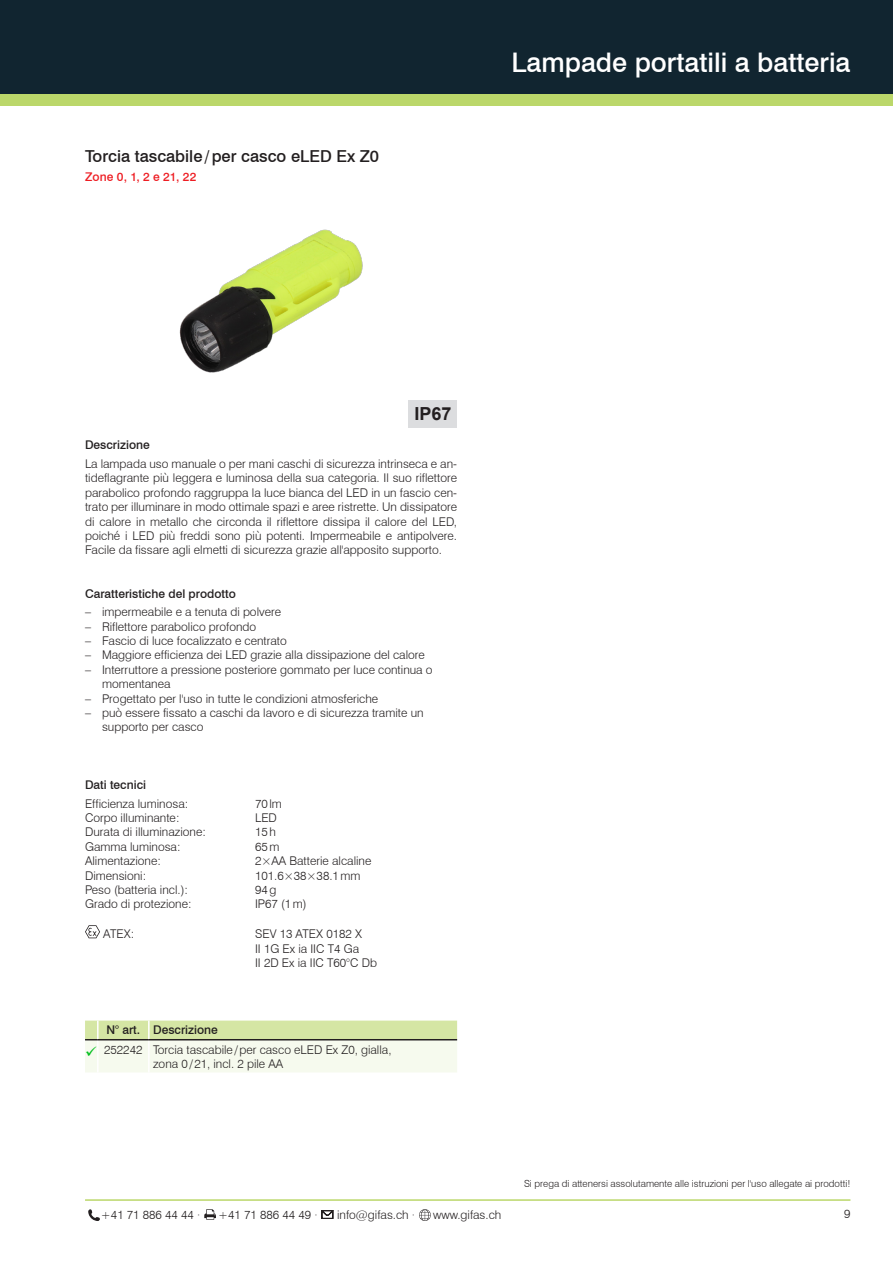
<style>
.page{position:relative;width:893px;height:1263px;background:#fff}
.page>*{position:absolute;margin:0;border:0;box-sizing:border-box;transform-origin:0 0}
.t1{font:500 27px "Swiss 721 BT";color:#fff}
.t2{font:700 18px "Arial";color:#231f20}
.t3{font:500 16.5px "Swiss 721 BT";color:#231f20}
.t4{font:300 12px/14.4px "Swiss 721 BT";color:#231f20}
.t5{font:500 12px "Swiss 721 BT";color:#231f20}
.t6{font:500 12px "Swiss 721 BT";letter-spacing:.015em;color:#ee1d23}
.t7{font:300 9.75px "Swiss 721 BT";color:#231f20}
.s1{color:#00bf1d}
</style>
<div class="page">
<div style="left:0;top:85px;width:893px;height:21px;background:#bbd76a"></div>
<div style="left:0;top:0;width:893px;height:94px;background:#112530"></div>
<hr style="left:85px;top:1199px;width:765px;height:2px;background:#bbd76a">
<svg style="left:88px;top:1209px;width:12px;height:12px"></svg>
<svg style="left:204px;top:1209px;width:12px;height:11px"></svg>
<svg style="left:322px;top:1210px;width:11px;height:9px"></svg>
<svg style="left:419px;top:1209px;width:12px;height:12px"></svg>
<div style="left:409px;top:400px;width:48px;height:27px;background:#dcdddf"></div>
<img style="left:179px;top:229px;width:184px;height:144px">
<svg style="left:85px;top:925px;width:15px;height:13px"></svg>
<svg style="left:85px;top:1020px;width:372px;height:52px;background:#e5edcf"></svg>
<hr style="left:98px;top:1039px;width:51px;height:1px;background:#231f20">
<h3 class="t3" style="left:85px;top:146px;width:295px">Torcia tascabile/per casco eLED Ex Z0</h3>
<p class="t6" style="left:85px;top:169px;width:113px">Zone 0, 1, 2 e 21, 22</p>
<h1 class="t1" style="left:511px;top:46px;width:340px">Lampade portatili a batteria</h1>
<h2 class="t2" style="left:414px;top:401px;width:39px">IP67</h2>
<p class="t5" style="left:85px;top:438px;width:66px">Descrizione</p>
<p class="t4" style="left:85px;top:456px;width:374px;text-align:justify">La lampada uso manuale o per mani caschi di sicurezza intrinseca e an&shy;tideflagrante più leggera e luminosa della sua categoria. Il suo riflettore parabolico profondo raggruppa la luce bianca del LED in un fascio cen&shy;trato per illuminare in modo ottimale spazi e aree ristrette. Un dissipatore di calore in metallo che circonda il riflettore dissipa il calore del LED, poiché i LED più freddi sono più potenti. Impermeabile e antipolvere.<br>Facile da fissare agli elmetti di sicurezza grazie all'apposito supporto.</p>
<p class="t5" style="left:85px;top:586px;width:152px">Caratteristiche del prodotto</p>
<p class="t4" style="left:85px;top:605px;width:198px">– impermeabile e a tenuta di polvere</p>
<p class="t4" style="left:85px;top:619px;width:173px">– Riflettore parabolico profondo</p>
<p class="t4" style="left:85px;top:633px;width:203px">– Fascio di luce focalizzato e centrato</p>
<p class="t4" style="left:85px;top:648px;width:341px">– Maggiore efficienza dei LED grazie alla dissipazione del calore</p>
<p class="t4" style="left:102px;top:662px;width:332px;text-indent:-17px">– Interruttore a pressione posteriore gommato per luce continua o momentanea</p>
<p class="t4" style="left:85px;top:691px;width:295px">– Progettato per l'uso in tutte le condizioni atmosferiche</p>
<p class="t4" style="left:102px;top:705px;width:323px;text-indent:-17px">– può essere fissato a caschi da lavoro e di sicurezza tramite un supporto per casco</p>
<p class="t5" style="left:85px;top:777px;width:62px">Dati tecnici</p>
<p class="t4" style="left:85px;top:796px;width:105px">Efficienza luminosa:</p>
<p class="t4" style="left:255px;top:796px;width:28px">70lm</p>
<p class="t4" style="left:85px;top:810px;width:96px">Corpo illuminante:</p>
<p class="t4" style="left:255px;top:810px;width:23px">LED</p>
<p class="t4" style="left:85px;top:825px;width:122px">Durata di illuminazione:</p>
<p class="t4" style="left:255px;top:825px;width:22px">15h</p>
<p class="t4" style="left:85px;top:839px;width:97px">Gamma luminosa:</p>
<p class="t4" style="left:255px;top:839px;width:26px">65m</p>
<p class="t4" style="left:85px;top:854px;width:77px">Alimentazione:</p>
<p class="t4" style="left:255px;top:854px;width:118px">2×AA Batterie alcaline</p>
<p class="t4" style="left:85px;top:868px;width:63px">Dimensioni:</p>
<p class="t4" style="left:255px;top:868px;width:107px">101.6×38×38.1mm</p>
<p class="t4" style="left:85px;top:882px;width:104px">Peso (batteria incl.):</p>
<p class="t4" style="left:255px;top:882px;width:23px">94g</p>
<p class="t4" style="left:85px;top:897px;width:108px">Grado di protezione:</p>
<p class="t4" style="left:255px;top:897px;width:53px">IP67 (1m)</p>
<p class="t4" style="left:103px;top:927px;width:32px">ATEX:</p>
<p class="t4" style="left:255px;top:927px;width:123px">SEV 13 ATEX 0182 X<br>II 1G Ex ia IIC T4 Ga<br>II 2D Ex ia IIC T60°C Db</p>
<p class="t5" style="left:106px;top:1022px;width:113px">N° art. Descrizione</p>
<p class="t4" style="left:153px;top:1042px;width:240px;text-indent:-68px"><span class="s1">✓</span> 252242 Torcia tascabile/per casco eLED Ex Z0, gialla, zona 0/21, incl. 2 pile AA</p>
<p class="t7" style="left:524px;top:1177px;width:328px">Si prega di attenersi assolutamente alle istruzioni per l'uso allegate ai prodotti!</p>
<p class="t4" style="left:101px;top:1207px;width:101px">+41 71 886 44 44 ·</p>
<p class="t4" style="left:218px;top:1207px;width:101px">+41 71 886 44 49 ·</p>
<p class="t4" style="left:337px;top:1207px;width:80px">info@gifas.ch ·</p>
<p class="t4" style="left:433px;top:1207px;width:70px">www.gifas.ch</p>
<p class="t4" style="left:844px;top:1207px;width:8px">9</p>
</div>
